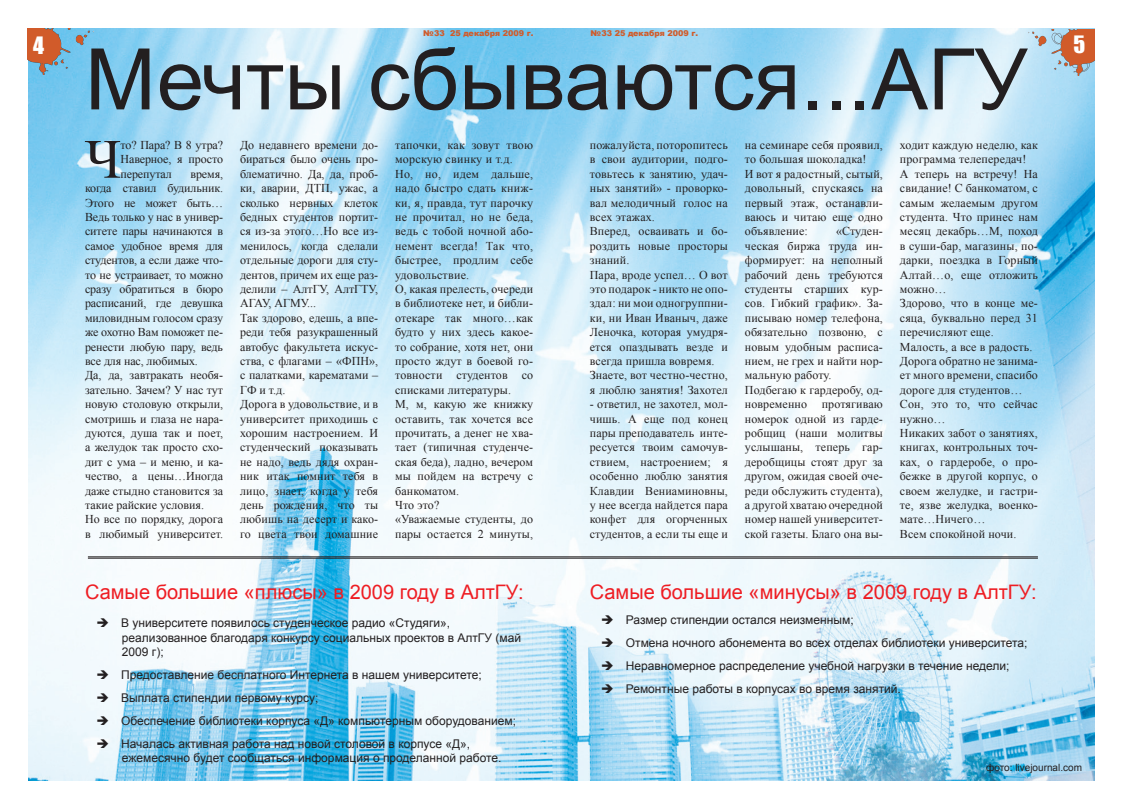
<style>
.page{position:relative;width:1123px;height:808px;background:#fff}
.page>*{position:absolute;margin:0;border:0;box-sizing:border-box;transform-origin:0 0}
.t1{font:85px "Arial";color:#231f20}
.t2{font:55.5px "Times New Roman";color:#231f20}
.t3{font:22px "Impact";color:#fff}
.t4{font:20px "Arial";color:#ee1d23}
.t5{font:12px/14.4px "Times New Roman";letter-spacing:.01em;color:#231f20}
.t6{font:12px/14.4px "Arial";color:#231f20}
.t7{font:12px/14.4px "Times New Roman";letter-spacing:-.01em;color:#231f20}
.t8{font:10px "Arial";color:#231f20}
.t9{font:900 8px "Arial";color:#d15b2a}
</style>
<div class="page">
<img style="left:28px;top:28px;width:1066px;height:752px">
<img style="left:1028px;top:29px;width:66px;height:46px">
<img style="left:28px;top:28px;width:65px;height:46px">
<hr style="left:88px;top:556px;width:949px;height:1px;background:#231f20">
<hr style="left:88px;top:558px;width:949px;height:1px;background:#231f20">
<p class="t9" style="left:423px;top:28px;width:112px">№33 25 декабря 2009 г.</p>
<p class="t9" style="left:590px;top:28px;width:109px">№33 25 декабря 2009 г.</p>
<h3 class="t3" style="left:33px;top:28px;width:12px">4</h3>
<h3 class="t3" style="left:1073px;top:27px;width:13px">5</h3>
<h1 class="t1" style="left:85px;top:24px;width:944px">Мечты сбываются...АГУ</h1>
<p class="t5" style="left:590px;top:138px;width:139px">пожалуйста, поторопитесь в свои аудитории, подго&shy;товьтесь к занятию, удач&shy;ных занятий» - проворко&shy;вал мелодичный голос на всех этажах.<br>Вперед, осваивать и бо&shy;роздить новые просторы знаний.<br>Пара, вроде успел… О вот это подарок - никто не опо&shy;здал: ни мои одногруппни&shy;ки, ни Иван Иваныч, даже<br>Леночка, которая умудря&shy;ется опаздывать везде и всегда пришла вовремя.<br>Знаете, вот честно-честно, я люблю занятия! Захотел</p>
<p class="t5" style="left:590px;top:397px;width:139px;text-align:justify">- ответил, не захотел, мол&shy;чишь. А еще под конец пары преподаватель инте&shy;ресуется твоим самочув&shy;ствием, настроением; я особенно люблю занятия Клавдии Вениаминовны, у нее всегда найдется пара конфет для огорченных студентов, а если ты еще и</p>
<h2 class="t2" style="left:85px;top:122px;width:38px">Ч</h2>
<p class="t5" style="left:121px;top:138px;width:104px;text-align:justify">то? Пара? В 8 утра?<br>Наверное, я просто перепутал</p>
<p class="t5" style="left:745px;top:138px;width:139px">на семинаре себя проявил, то большая шоколадка!<br>И вот я радостный, сытый, довольный, спускаясь на первый этаж, останавли&shy;ваюсь и читаю еще одно объявление:</p>
<p class="t5" style="left:240px;top:138px;width:139px">До недавнего времени до&shy;бираться было очень про&shy;блематично. Да, да, проб&shy;ки, аварии, ДТП, ужас, а сколько нервных клеток бедных студентов портит&shy;ся из-за этого…Но все из&shy;менилось, когда сделали отдельные дороги для сту&shy;дентов, причем их еще раз&shy;делили – АлтГУ, АлтГТУ,<br>АГАУ, АГМУ...<br>Так здорово, едешь, а впе&shy;реди тебя разукрашенный автобус факультета искус&shy;ства, с флагами – «ФПН», с палатками, карематами –<br>ГФ и т.д.<br>Дорога в удовольствие, и в университет приходишь с хорошим настроением. И студенческий показывать не надо, ведь дядя охран&shy;ник итак помнит тебя в лицо, знает, когда у тебя день рождения, что ты любишь на десерт и како&shy;го цвета твои домашние</p>
<p class="t5" style="left:395px;top:138px;width:139px">тапочки, как зовут твою морскую свинку и т.д.<br>Но, но, идем дальше, надо быстро сдать книж&shy;ки, я, правда, тут парочку не прочитал, но не беда, ведь с тобой ночной або&shy;немент всегда! Так что, быстрее, продлим себе удовольствие.<br>О, какая прелесть, очереди в библиотеке нет, и библи&shy;отекаре так много…как будто у них здесь какое&shy;то собрание, хотя нет, они просто ждут в боевой го&shy;товности студентов со списками литературы.<br>М, м, какую же книжку оставить, так хочется все прочитать, а денег не хва&shy;тает (типичная студенче&shy;ская беда), ладно, вечером мы пойдем на встречу с банкоматом.<br>Что это?<br>«Уважаемые студенты, до пары остается 2 минуты,</p>
<p class="t5" style="left:900px;top:138px;width:139px">ходит каждую неделю, как программа телепередач!<br>А теперь на встречу! На свидание! С банкоматом, с самым желаемым другом студента. Что принес нам месяц декабрь…М, поход в суши-бар, магазины, по&shy;дарки, поездка в Горный<br>Алтай…о, еще отложить можно…<br>Здорово, что в конце ме&shy;сяца, буквально перед 31 перечисляют еще.<br>Малость, а все в радость.<br>Дорога обратно не занима&shy;ет много времени, спасибо дороге для студентов…<br>Сон, это то, что сейчас нужно…<br>Никаких забот о занятиях, книгах, контрольных точ&shy;ках, о гардеробе, о про&shy;бежке в другой корпус, о своем желудке, и гастри&shy;те, язве желудка, военко&shy;мате…Ничего…<br>Всем спокойной ночи.</p>
<p class="t7" style="left:85px;top:166px;width:139px;text-indent:105px">время, когда ставил будильник.<br>Этого не может быть…<br>Ведь только у нас в универ&shy;ситете пары начинаются в самое удобное время для студентов, а если даже что&shy;то не устраивает, то можно сразу обратиться в бюро расписаний, где девушка миловидным голосом сразу же охотно Вам поможет пе&shy;ренести любую пару, ведь все для нас, любимых.<br>Да, да, завтракать необя&shy;зательно. Зачем? У нас тут новую столовую открыли, смотришь и глаза не нара&shy;дуются, душа так и поет, а желудок так просто схо&shy;дит с ума – и меню, и ка&shy;чество, а цены…Иногда даже стыдно становится за такие райские условия.<br>Но все по порядку, дорога в любимый университет.</p>
<p class="t5" style="left:745px;top:224px;width:139px;text-indent:91px">«Студен&shy;ческая биржа труда ин&shy;формирует: на неполный рабочий день требуются студенты старших кур&shy;сов. Гибкий график». За&shy;писываю номер телефона, обязательно позвоню, с новым удобным расписа&shy;нием, не грех и найти нор&shy;мальную работу.<br>Подбегаю к гардеробу, од&shy;новременно протягиваю номерок одной из гарде&shy;робщиц (наши молитвы услышаны, теперь гар&shy;деробщицы стоят друг за другом, ожидая своей оче&shy;реди обслужить студента), а другой хватаю очередной номер нашей университет&shy;ской газеты. Благо она вы-</p>
<h3 class="t4" style="left:85px;top:578px;width:440px">Самые большие «плюсы» в 2009 году в АлтГУ:</h3>
<p class="t6" style="left:122px;top:616px;width:400px;text-indent:-26px">➔ В университете появилось студенческое радио «Студяги», реализованное благодаря конкурсу социальных проектов в АлтГУ (май<br>2009 г);</p>
<p class="t6" style="left:96px;top:667px;width:387px">➔ Предоставление бесплатного И нтернета в нашем университете;</p>
<p class="t6" style="left:96px;top:690px;width:224px">➔ Выплата стипендии первому курсу;</p>
<p class="t6" style="left:96px;top:713px;width:421px">➔ Обеспечение библиотеки корпуса «Д» компьютерным оборудованием;</p>
<p class="t6" style="left:122px;top:736px;width:381px;text-indent:-26px">➔ Н ачалась активная работа над новой столовой в корпусе «Д», ежемесячно будет сообщаться информация о проделанной работе.</p>
<h3 class="t4" style="left:590px;top:578px;width:448px">Самые большие «минусы» в 2009 году в АлтГУ:</h3>
<p class="t6" style="left:601px;top:613px;width:254px">➔ Размер стипендии остался неизменным;</p>
<p class="t6" style="left:601px;top:636px;width:428px">➔ Отмена ночного абонемента во всех отделах библиотеки университета;</p>
<p class="t6" style="left:601px;top:659px;width:410px">➔ Неравномерное распределение учебной нагрузки в течение недели;</p>
<p class="t6" style="left:601px;top:682px;width:301px">➔ Ремонтные работы в корпусах во время занятий.</p>
<p class="t8" style="left:986px;top:761px;width:97px">фото: livejournal.com</p>
</div>
